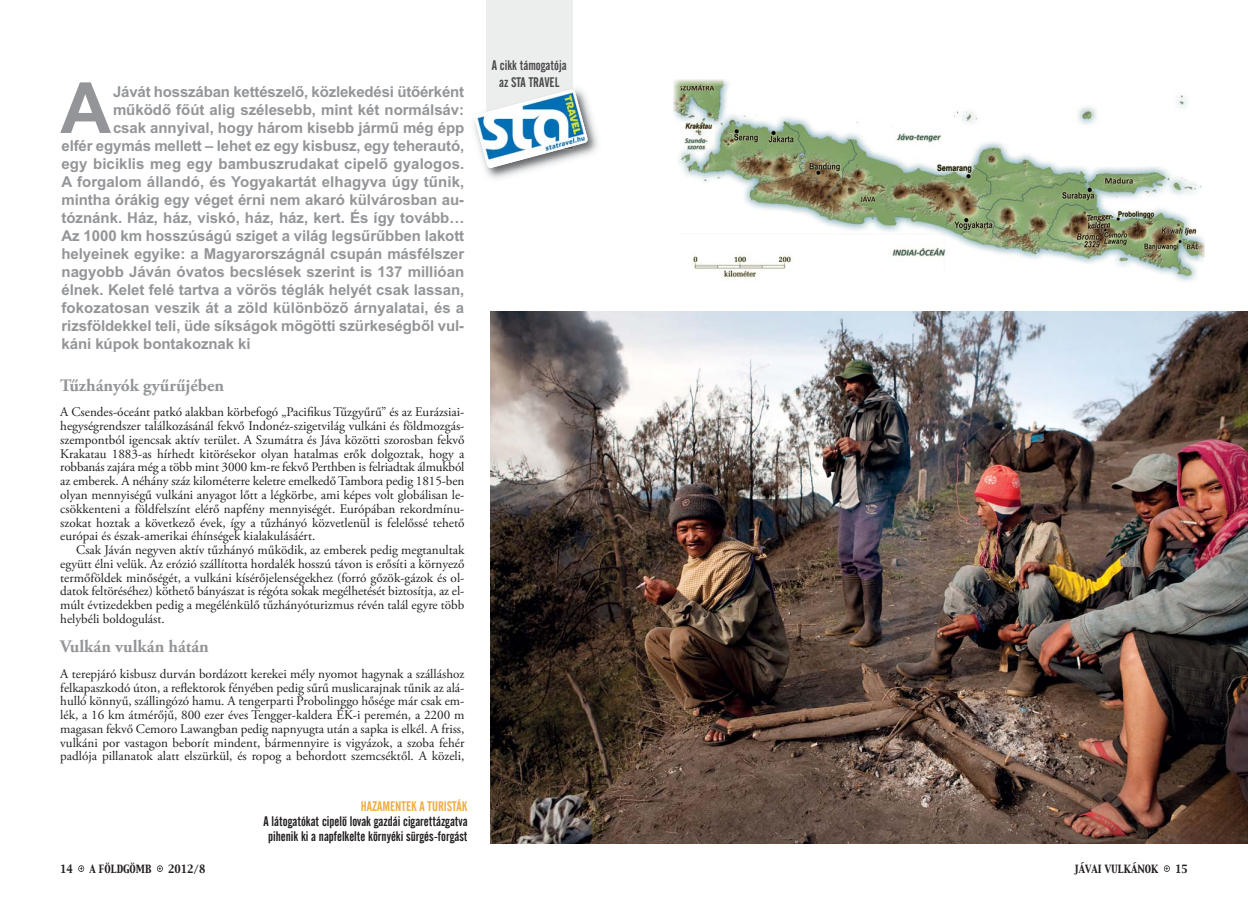
<style>
.page{position:relative;width:1248px;height:904px;background:#fff}
.page>*{position:absolute;margin:0;border:0;box-sizing:border-box;transform-origin:0 0}
.t1{font:700 70.62px "Arial";color:#939598}
.t2{font:700 17.5px "Adobe Garamond Pro";color:#939598}
.t3{font:700 15px "Arial";letter-spacing:-.005em;color:#939598}
.t4{font:13.75px/15px "Alternate Gothic 2 HU Normal";color:#231f20;text-align:center}
.t5{font:13.75px/16.5px "Alternate Gothic 2 HU Normal";color:#4a4a4c;text-align:center}
.t6{font:13.75px "Alternate Gothic 2 HU Normal";color:#efac41}
.t7{font:13.12px/13.8px "Adobe Garamond Pro";color:#231f20;text-align:justify}
.t8{font:10px "Capitals";color:#231f20;scale:.95 1}
</style>
<div class="page">
<svg style="left:1163px;top:865px;width:6px;height:7px"></svg>
<svg style="left:157px;top:865px;width:6px;height:7px"></svg>
<svg style="left:78px;top:865px;width:6px;height:7px"></svg>
<img style="left:678px;top:85px;width:524px;height:196px">
<img style="left:680px;top:79px;width:49px;height:6px">
<img style="left:673px;top:85px;width:7px;height:72px">
<svg style="left:673px;top:79px;width:7px;height:6px"></svg>
<img style="left:1203px;top:240px;width:1px;height:19px">
<img style="left:1197px;top:219px;width:6px;height:62px">
<div style="left:486px;top:0;width:87px;height:149px;background:#eceded"></div>
<img style="left:473px;top:88px;width:125px;height:91px">
<img style="left:486px;top:88px;width:87px;height:1px">
<img style="left:474px;top:89px;width:114px;height:79px">
<img style="left:490px;top:312px;width:757px;height:531px">
<h1 class="t1" style="left:60px;top:82px;width:52px">A</h1>
<p class="t3" style="left:113px;top:86px;width:353px">Jávát hosszában kettészelő, közlekedési ütőérként</p>
<p class="t3" style="left:113px;top:104px;width:353px">működő főút alig szélesebb, mint két normálsáv:</p>
<p class="t3" style="left:113px;top:122px;width:353px">csak annyival, hogy három kisebb jármű még épp</p>
<p class="t3" style="left:61px;top:140px;width:404px">elfér egymás mellett – lehet ez egy kisbusz, egy teherautó,</p>
<p class="t3" style="left:61px;top:158px;width:404px">egy biciklis meg egy bambuszrudakat cipelő gyalogos.</p>
<p class="t3" style="left:61px;top:176px;width:404px">A forgalom állandó, és Yog yakartát elhagyva úgy tűnik,</p>
<p class="t3" style="left:61px;top:194px;width:404px">mintha órákig egy véget érni nem akaró külvárosban au-</p>
<p class="t3" style="left:61px;top:212px;width:404px">tóznánk. Ház, ház, viskó, ház, ház, kert. És így tovább…</p>
<p class="t3" style="left:61px;top:230px;width:404px">Az 1000 km hosszúságú sziget a világ legsűrűbben lakott</p>
<p class="t3" style="left:61px;top:248px;width:404px">helyeinek egyike: a Magyarországnál csupán másfélszer</p>
<p class="t3" style="left:61px;top:266px;width:404px">nagyobb Jáván óvatos becslések szerint is 137 millióan</p>
<p class="t3" style="left:61px;top:284px;width:404px">élnek. Kelet felé tartva a vörös téglák helyét csak lassan,</p>
<p class="t3" style="left:61px;top:302px;width:404px">fokozatosan veszik át a zöld különböző árnyalatai, és a</p>
<p class="t3" style="left:61px;top:320px;width:404px">rizsföldekkel teli, üde síkságok mögötti szürkeségből vul-</p>
<p class="t3" style="left:61px;top:338px;width:191px">káni kúpok bontakoznak ki</p>
<h2 class="t2" style="left:60px;top:378px;width:165px">Tűzhányók gyűrűjében</h2>
<p class="t7" style="left:60px;top:406px;width:405px">A Csendes-óceánt patkó alakban körbefogó „Pacifikus Tűzgyűrű” és az Eurázsiai&shy;hegységrendszer találkozásánál fekvő Indonéz-szigetvilág vulkáni és földmozgás&shy;szempontból igencsak aktív terület. A Szumátra és Jáva közötti szorosban fekvő Krakatau 1883-as hírhedt kitörésekor olyan hatalmas erők dolgoztak, hogy a robbanás zajára még a több mint 3000 km-re fekvő Perthben is felriadtak álmukból az emberek. A néhány száz kilométerre keletre emelkedő Tambora pedig 1815-ben olyan mennyiségű vulkáni anyagot lőtt a légkörbe, ami képes volt globálisan le&shy;csökkenteni a földfelszínt elérő napfény mennyiségét. Európában rekordmínu&shy;szokat hoztak a következő évek, így a tűzhányó közvetlenül is felelőssé tehető európai és észak-amerikai éhínségek kialakulásáért.</p>
<p class="t7" style="left:60px;top:544px;width:405px;text-indent:16px">Csak Jáván negyven aktív tűzhányó működik, az emberek pedig megtanultak együtt élni velük. Az erózió szállította hordalék hosszú távon is erősíti a környező termőföldek minőségét, a vulkáni kísérőjelenségekhez (forró gőzök-gázok és ol&shy;datok feltöréséhez) köthető bányászat is régóta sokak megélhetését biztosítja, az el&shy;múlt évtizedekben pedig a megélénkülő tűzhányóturizmus révén talál egyre több helybéli boldogulást.</p>
<h2 class="t2" style="left:60px;top:639px;width:150px">Vulkán vulkán hátán</h2>
<p class="t7" style="left:60px;top:668px;width:405px">A terepjáró kisbusz durván bordázott kerekei mély nyomot hagynak a szálláshoz felkapaszkodó úton, a reflektorok fényében pedig sűrű muslicarajnak tűnik az alá&shy;hulló könnyű, szállingózó hamu. A tengerparti Probolinggo hősége már csak em&shy;lék, a 16 km átmérőjű, 800 ezer éves Tengger-kaldera ÉK-i peremén, a 2200 m magasan fekvő Cemoro Lawangban pedig napnyugta után a sapka is elkél. A friss, vulkáni por vastagon beborít mindent, bármennyire is vigyázok, a szoba fehér padlója pillanatok alatt elszürkül, és ropog a behordott szemcséktől. A közeli,</p>
<p class="t6" style="left:360px;top:800px;width:108px">HAZAMENTEK A TURISTÁK</p>
<p class="t4" style="left:263px;top:814px;width:205px">A látogatókat cipelô lovak gazdái cigarettázgatva pihenik ki a napfelkelte környéki sürgés-forgást</p>
<p class="t5" style="left:492px;top:58px;width:76px">A cikk támogatója az STA TRAVEL</p>
<p class="t8" style="left:60px;top:863px;width:15px">14</p>
<p class="t8" style="left:89px;top:863px;width:67px">A FÖLDGÖMB</p>
<p class="t8" style="left:168px;top:863px;width:41px">2012/8</p>
<p class="t8" style="left:1073px;top:863px;width:90px">JÁVAI VULKÁNOK</p>
<p class="t8" style="left:1174px;top:863px;width:15px">15</p>
</div>
